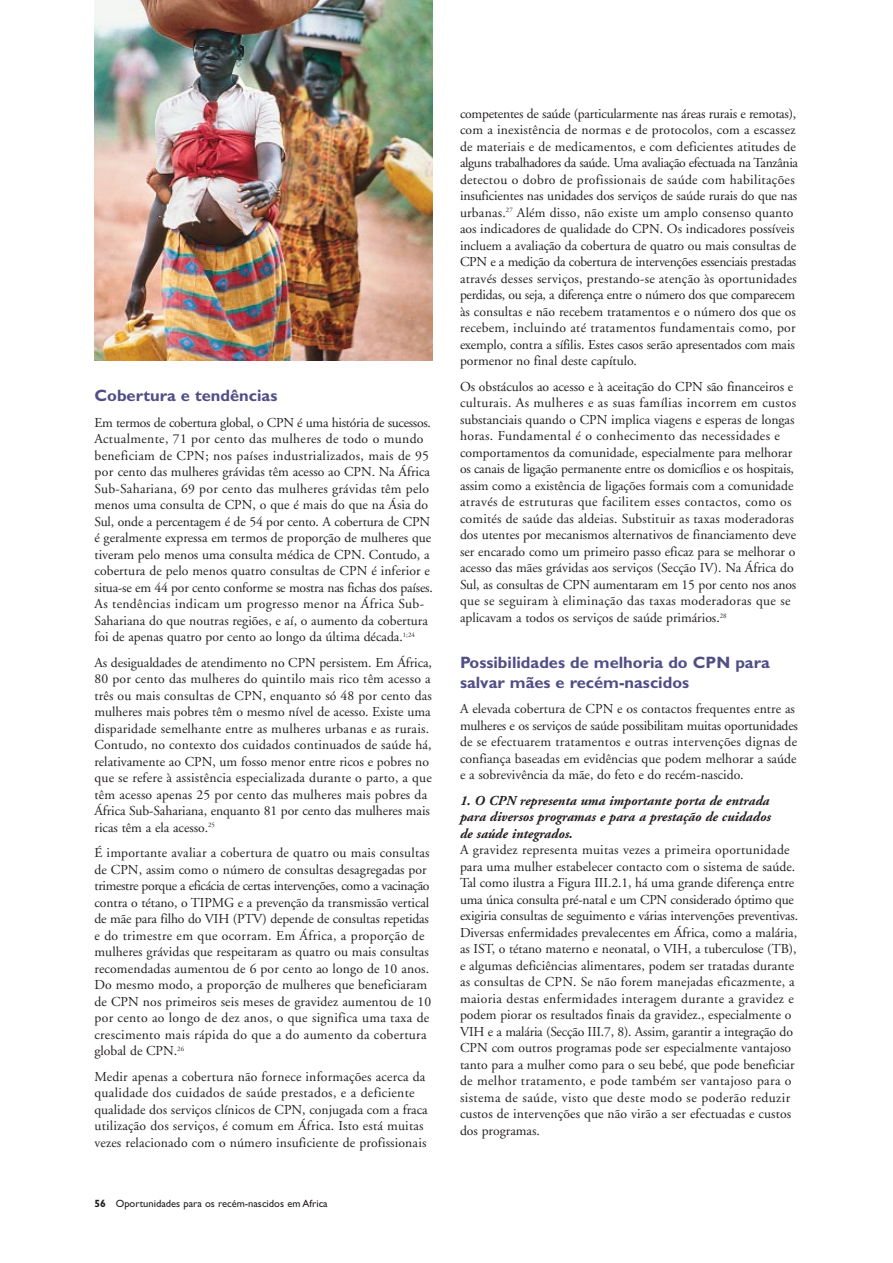
<style>
.page{position:relative;width:893px;height:1263px;background:#fff}
.page>*{position:absolute;margin:0;border:0;box-sizing:border-box;transform-origin:0 0}
.t1{font:700 16.5px/19.5px "Gill Sans";color:#514e86}
.t2{font:13.65px/16.5px "Adobe Garamond";letter-spacing:.005em;color:#231f20}
.t3{font:italic 700 13.65px/16.5px "Adobe Garamond";color:#231f20;text-align:justify}
.t4{font:10.5px "Gill Sans";color:#231f20}
.s1{font-weight:700}
</style>
<div class="page">
<img style="left:95px;top:0;width:338px;height:360px">
<p class="t1" style="left:94px;top:388px;width:184px">Cobertura e tendências</p>
<p class="t2" style="left:94px;top:415px;width:340px">Em termos de cobertura global, o CPN é uma história de sucessos.<br>Actualmente, 71 por cento das mulheres de todo o mundo beneficiam de CPN; nos países industrializados, mais de 95 por cento das mulheres grávidas têm acesso ao CPN. Na África Sub-Sahariana, 69 por cento das mulheres grávidas têm pelo menos uma consulta de CPN, o que é mais do que na Ásia do Sul, onde a percentagem é de 54 por cento. A cobertura de CPN é geralmente expressa em termos de proporção de mulheres que tiveram pelo menos uma consulta médica de CPN. Contudo, a cobertura de pelo menos quatro consultas de CPN é inferior e situa-se em 44 por cento conforme se mostra nas fichas dos países.<br>As tendências indicam um progresso menor na África Sub-Sahariana do que noutras regiões, e aí, o aumento da cobertura foi de apenas quatro por cento ao longo da última década.<sup>1;24</sup></p>
<p class="t2" style="left:94px;top:655px;width:339px">As desigualdades de atendimento no CPN persistem. Em África, 80 por cento das mulheres do quintilo mais rico têm acesso a três ou mais consultas de CPN, enquanto só 48 por cento das mulheres mais pobres têm o mesmo nível de acesso. Existe uma disparidade semelhante entre as mulheres urbanas e as rurais.<br>Contudo, no contexto dos cuidados continuados de saúde há, relativamente ao CPN, um fosso menor entre ricos e pobres no que se refere à assistência especializada durante o parto, a que têm acesso apenas 25 por cento das mulheres mais pobres da África Sub-Sahariana, enquanto 81 por cento das mulheres mais ricas têm a ela acesso.<sup>25</sup></p>
<p class="t2" style="left:94px;top:846px;width:338px">É importante avaliar a cobertura de quatro ou mais consultas de CPN, assim como o número de consultas desagregadas por trimestre porque a eficácia de certas intervenções, como a vacinação contra o tétano, o TIPMG e a prevenção da transmissão vertical de mãe para filho do VIH (PTV) depende de consultas repetidas e do trimestre em que ocorram. Em África, a proporção de mulheres grávidas que respeitaram as quatro ou mais consultas recomendadas aumentou de 6 por cento ao longo de 10 anos.<br>Do mesmo modo, a proporção de mulheres que beneficiaram de CPN nos primeiros seis meses de gravidez aumentou de 10 por cento ao longo de dez anos, o que significa uma taxa de crescimento mais rápida do que a do aumento da cobertura global de CPN.<sup>26</sup></p>
<p class="t2" style="left:94px;top:1069px;width:335px">Medir apenas a cobertura não fornece informações acerca da qualidade dos cuidados de saúde prestados, e a deficiente qualidade dos serviços clínicos de CPN, conjugada com a fraca utilização dos serviços, é comum em África. Isto está muitas vezes relacionado com o número insuficiente de profissionais</p>
<p class="t4" style="left:94px;top:1199px;width:235px"><span class="s1">56</span> Oportunidades para os recém-nascidos em Africa</p>
<p class="t2" style="left:460px;top:106px;width:340px">competentes de saúde (particularmente nas áreas rurais e remotas), com a inexistência de normas e de protocolos, com a escassez de materiais e de medicamentos, e com deficientes atitudes de alguns trabalhadores da saúde. Uma avaliação efectuada na Tanzânia detectou o dobro de profissionais de saúde com habilitações insuficientes nas unidades dos serviços de saúde rurais do que nas urbanas.<sup>27</sup> Além disso, não existe um amplo consenso quanto aos indicadores de qualidade do CPN. Os indicadores possíveis incluem a avaliação da cobertura de quatro ou mais consultas de CPN e a medição da cobertura de intervenções essenciais prestadas através desses serviços, prestando-se atenção às oportunidades perdidas, ou seja, a diferença entre o número dos que comparecem às consultas e não recebem tratamentos e o número dos que os recebem, incluindo até tratamentos fundamentais como, por exemplo, contra a sífilis. Estes casos serão apresentados com mais pormenor no final deste capítulo.</p>
<p class="t2" style="left:460px;top:379px;width:338px">Os obstáculos ao acesso e à aceitação do CPN são financeiros e culturais. As mulheres e as suas famílias incorrem em custos substanciais quando o CPN implica viagens e esperas de longas horas. Fundamental é o conhecimento das necessidades e comportamentos da comunidade, especialmente para melhorar os canais de ligação permanente entre os domicílios e os hospitais, assim como a existência de ligações formais com a comunidade através de estruturas que facilitem esses contactos, como os comités de saúde das aldeias. Substituir as taxas moderadoras dos utentes por mecanismos alternativos de financiamento deve ser encarado como um primeiro passo eficaz para se melhorar o acesso das mães grávidas aos serviços (Secção IV). Na África do Sul, as consultas de CPN aumentaram em 15 por cento nos anos que se seguiram à eliminação das taxas moderadoras que se aplicavam a todos os serviços de saúde primários.<sup>28</sup></p>
<p class="t1" style="left:460px;top:655px;width:311px">Possibilidades de melhoria do CPN para salvar mães e recém-nascidos</p>
<p class="t2" style="left:460px;top:702px;width:339px">A elevada cobertura de CPN e os contactos frequentes entre as mulheres e os serviços de saúde possibilitam muitas oportunidades de se efectuarem tratamentos e outras intervenções dignas de confiança baseadas em evidências que podem melhorar a saúde e a sobrevivência da mãe, do feto e do recém-nascido.</p>
<p class="t3" style="left:460px;top:793px;width:312px">1. O CPN representa uma importante porta de entrada para diversos programas e para a prestação de cuidados de saúde integrados.</p>
<p class="t2" style="left:460px;top:843px;width:340px">A gravidez representa muitas vezes a primeira oportunidade para uma mulher estabelecer contacto com o sistema de saúde.<br>Tal como ilustra a Figura III.2.1, há uma grande diferença entre uma única consulta pré-natal e um CPN considerado óptimo que exigiria consultas de seguimento e várias intervenções preventivas.<br>Diversas enfermidades prevalecentes em África, como a malária, as IST, o tétano materno e neonatal, o VIH, a tuberculose (TB), e algumas deficiências alimentares, podem ser tratadas durante as consultas de CPN. Se não forem manejadas eficazmente, a maioria destas enfermidades interagem durante a gravidez e podem piorar os resultados finais da gravidez., especialmente o VIH e a malária (Secção III.7, 8). Assim, garantir a integração do CPN com outros programas pode ser especialmente vantajoso tanto para a mulher como para o seu bebé, que pode beneficiar de melhor tratamento, e pode também ser vantajoso para o sistema de saúde, visto que deste modo se poderão reduzir custos de intervenções que não virão a ser efectuadas e custos dos programas.</p>
</div>
